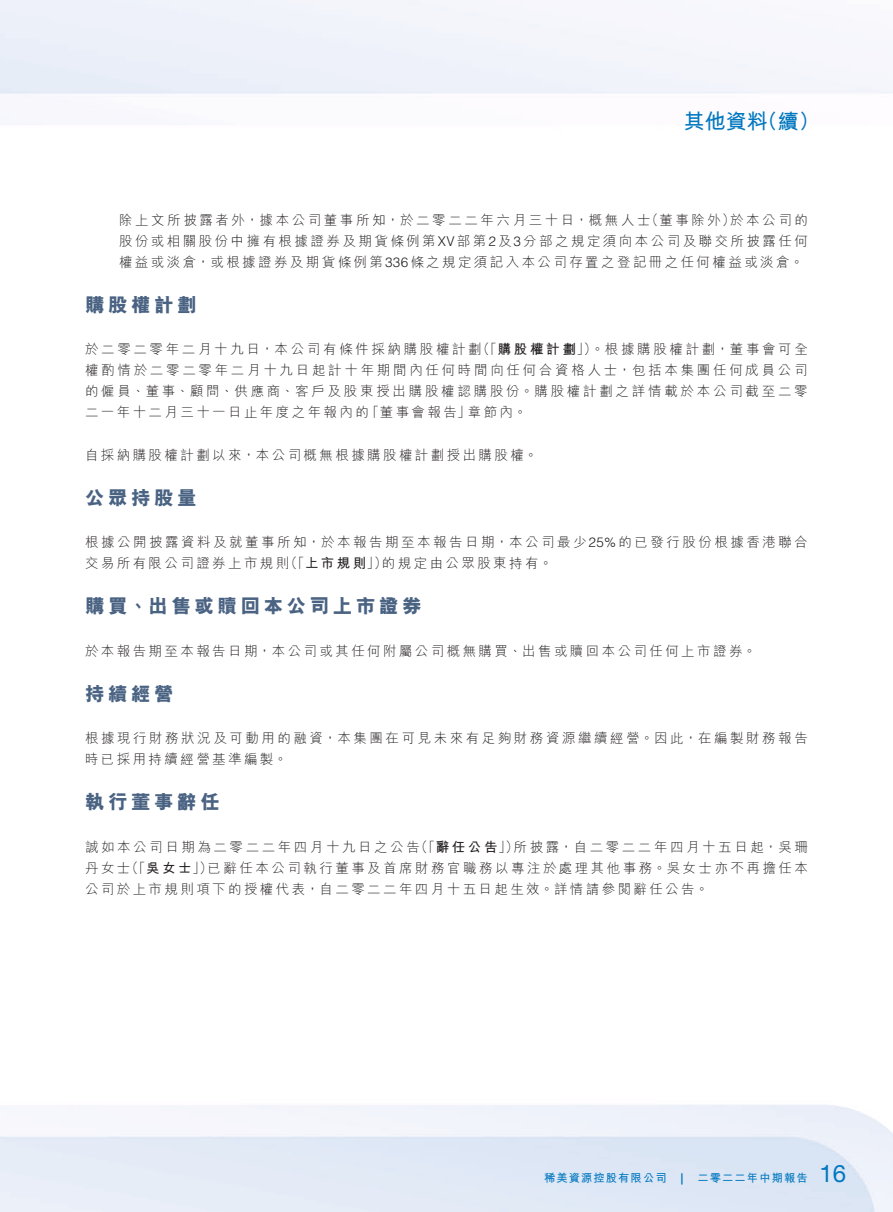
<style>
.page{position:relative;width:893px;height:1212px;background:#fff}
.page>*{position:absolute;margin:0;border:0;box-sizing:border-box;transform-origin:0 0}
.t1{font:24px "Helvetica Neue LT Std";color:#0077bf}
.t2{font:700 21px "M Hei HK";color:#0077bf}
._01_Heading_1{font:800 19.5px "M Hei HK";letter-spacing:.185em;color:#4a6383}
._00_Body_text{font:300 13.5px/21px "M Hei HK";letter-spacing:.185em;color:#231f20}
._00_Body_text-2{font:300 13.5px "M Hei HK";letter-spacing:.205em;color:#231f20}
.t3{font:700 11.25px "M Hei HK";letter-spacing:.1em;color:#0077bf}
.t4{font:700 11.25px "Helvetica LT Std";color:#0077bf}
.s1{font-family:"Helvetica LT Std"}
.s2{font-weight:700}
</style>
<div class="page">
<h2 class="t2" style="left:684px;top:106px;width:85px">其他資料</h2>
<h2 class="t2" style="left:757px;top:106px;width:64px">（續(</h2>
<p class="_00_Body_text" style="left:645px;top:209px;width:91px">（董事除外）</p>
<p class="_00_Body_text" style="left:119px;top:209px;width:690px">除上文所披露者外，據本公司董事所知，於二零二二年六月三十日，概無人士<br>股份或相關股份中擁有根據證券及期貨條例第<span class="s1">XV</span>部第<span class="s1">2</span>及<span class="s1">3</span>分部之規定須向本公司及聯交所披露任何權益或淡倉，或根據證券及期貨條例第<span class="s1">336</span>條之規定須記入本公司存置之登記冊之任何權益或淡倉。</p>
<p class="_01_Heading_1" style="left:85px;top:295px;width:113px">購股權計劃</p>
<p class="_00_Body_text" style="left:476px;top:339px;width:333px">（「<span class="s2">購股權計劃</span>」）。根據購股權計劃，董事會可全</p>
<p class="_00_Body_text" style="left:730px;top:209px;width:79px">於本公司的</p>
<p class="_00_Body_text" style="left:85px;top:339px;width:398px">於二零二零年二月十九日，本公司有條件採納購股權計劃</p>
<p class="_00_Body_text" style="left:85px;top:360px;width:724px">權酌情於二零二零年二月十九日起計十年期間內任何時間向任何合資格人士，包括本集團任何成員公司</p>
<p class="_00_Body_text-2" style="left:85px;top:384px;width:724px">的僱員、董事、顧問、供應商、客戶及股東授出購股權認購股份。購股權計劃之詳情載於本公司截至二零</p>
<p class="_00_Body_text" style="left:468px;top:402px;width:61px">章節內。</p>
<p class="_00_Body_text" style="left:366px;top:402px;width:106px">「董事會報告」</p>
<p class="_00_Body_text" style="left:85px;top:402px;width:285px">二一年十二月三十一日止年度之年報內的</p>
<p class="_00_Body_text" style="left:85px;top:444px;width:454px">自採納購股權計劃以來，本公司概無根據購股權計劃授出購股權。</p>
<p class="_01_Heading_1" style="left:85px;top:488px;width:113px">公眾持股量</p>
<p class="_00_Body_text" style="left:382px;top:531px;width:427px;text-indent:-297px">根據公開披露資料及就董事所知，於本報告期至本報告日期，本公司最少<span class="s1">25%</span>的已發行股份根據香港聯合的規定由公眾股東持有。</p>
<p class="_00_Body_text" style="left:284px;top:552px;width:105px">（「<span class="s2">上市規則</span>」）</p>
<p class="_00_Body_text" style="left:85px;top:552px;width:206px">交易所有限公司證券上市規則</p>
<p class="_01_Heading_1" style="left:85px;top:596px;width:338px">購買、出售或贖回本公司上市證券</p>
<p class="_00_Body_text" style="left:85px;top:640px;width:673px">於本報告期至本報告日期，本公司或其任何附屬公司概無購買、出售或贖回本公司任何上市證券。</p>
<p class="_01_Heading_1" style="left:85px;top:684px;width:90px">持續經營</p>
<p class="_00_Body_text" style="left:85px;top:727px;width:724px">根據現行財務狀況及可動用的融資，本集團在可見未來有足夠財務資源繼續經營。因此，在編製財務報告時已採用持續經營基準編製。</p>
<p class="_01_Heading_1" style="left:85px;top:792px;width:136px">執行董事辭任</p>
<p class="_00_Body_text" style="left:514px;top:836px;width:296px">所披露，自二零二二年四月十五日起，吳珊</p>
<p class="_00_Body_text" style="left:415px;top:836px;width:106px">（「<span class="s2">辭任公告</span>」）</p>
<p class="_00_Body_text" style="left:208px;top:836px;width:602px;text-indent:-123px">誠如本公司日期為二零二二年四月十九日之公告<br>已辭任本公司執行董事及首席財務官職務以專注於處理其他事務。吳女士亦不再擔任本</p>
<p class="_00_Body_text" style="left:125px;top:857px;width:89px">（「<span class="s2">吳女士</span>」）</p>
<p class="_00_Body_text" style="left:85px;top:857px;width:625px">丹女士<br>公司於上市規則項下的授權代表，自二零二二年四月十五日起生效。詳情請參閱辭任公告。</p>
<p class="t3" style="left:544px;top:1170px;width:124px">稀美資源控股有限公司</p>
<p class="t4" style="left:680px;top:1171px;width:5px">|</p>
<p class="t3" style="left:697px;top:1170px;width:112px">二零二二年中期報告</p>
<h1 class="t1" style="left:819px;top:1159px;width:28px">16</h1>
</div>
